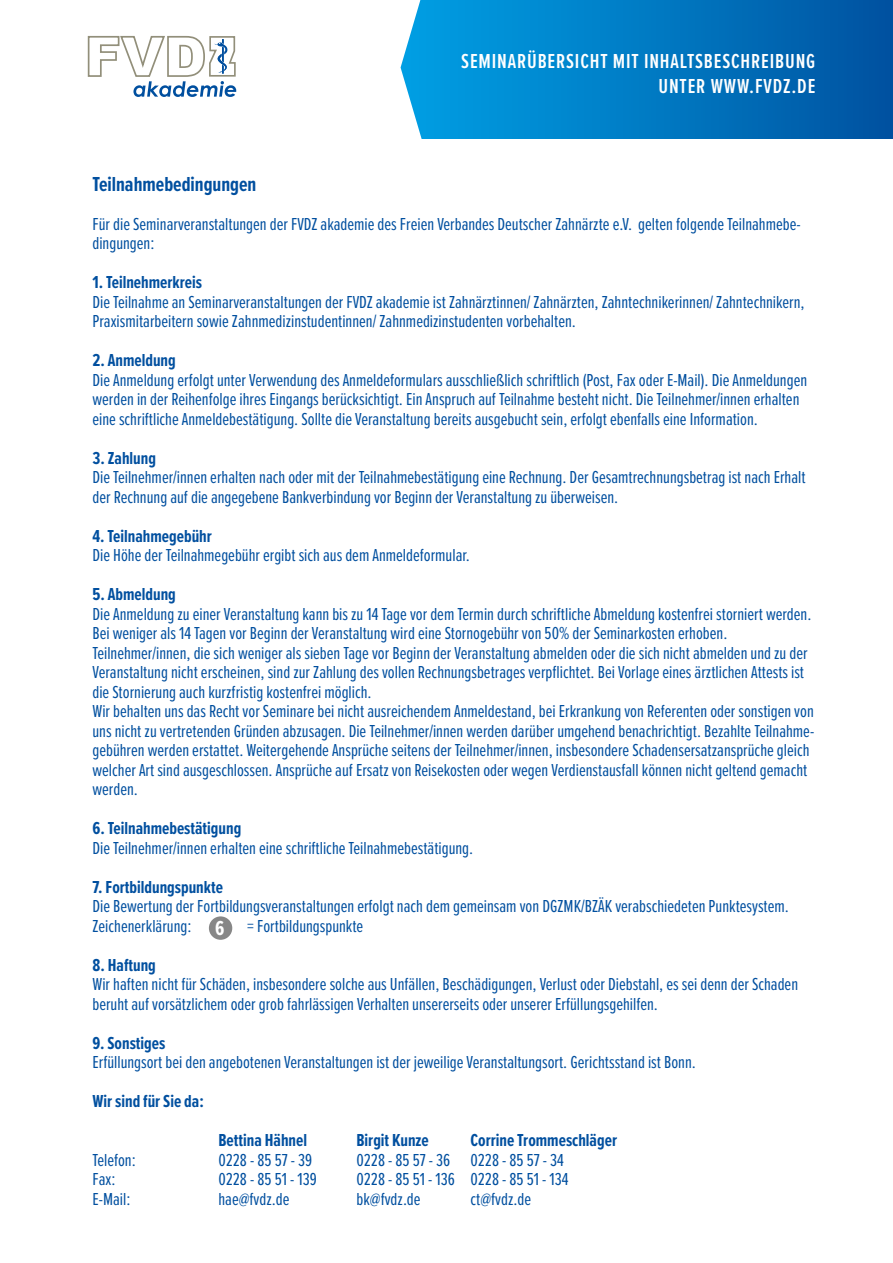
<style>
.page{position:relative;width:893px;height:1263px;background:#fff}
.page>*{position:absolute;margin:0;border:0;box-sizing:border-box;transform-origin:0 0}
.t1{font:600 21px/25.5px "Proxima Nova Ex Cn";letter-spacing:.04em;color:#fff;text-align:right}
.t2{font:700 21px "Proxima Nova Ex Cn";color:#004f9f}
.t3{font:700 21px "Proxima Nova Ex Cn";color:#fff}
.t4{font:18px/19.5px "Proxima Nova Ex Cn";color:#004f9f}
.t5{font:700 18px "Proxima Nova Ex Cn";color:#004f9f}
</style>
<div class="page">
<div style="left:209px;top:916px;width:23px;height:24px;background:#878787;border-radius:50%"></div>
<svg style="left:87px;top:36px;width:150px;height:61px"></svg>
<svg style="left:401px;top:0;width:492px;height:139px;background:#057bc3"></svg>
<p class="t1" style="left:461px;top:48px;width:356px">SEMINARÜBERSICHT MIT INHALTSBESCHREIBUNG<br>UNTER WWW.FVDZ.DE</p>
<p class="t2" style="left:92px;top:171px;width:165px">Teilnahmebedingungen</p>
<p class="t4" style="left:92px;top:214px;width:710px">Für die Seminarveranstaltungen der FVDZ akademie des Freien Verbandes Deutscher Zahnärzte e.V. gelten folgende Teilnahmebe&shy;dingungen:</p>
<p class="t5" style="left:92px;top:272px;width:111px">1. Teilnehmerkreis</p>
<p class="t4" style="left:92px;top:292px;width:714px">Die Teilnahme an Seminarveranstaltungen der FVDZ akademie ist Zahnärztinnen/ Zahnärzten, Zahntechnikerinnen/ Zahntechnikern,<br>Praxismitarbeitern sowie Zahnmedizinstudentinnen/ Zahnmedizinstudenten vorbehalten.</p>
<p class="t5" style="left:92px;top:350px;width:85px">2. Anmeldung</p>
<p class="t4" style="left:92px;top:370px;width:716px">Die Anmeldung erfolgt unter Verwendung des Anmeldeformulars ausschließlich schriftlich (Post, Fax oder E-Mail). Die Anmeldungen werden in der Reihenfolge ihres Eingangs berücksichtigt. Ein Anspruch auf Teilnahme besteht nicht. Die Teilnehmer/innen erhalten eine schriftliche Anmeldebestätigung. Sollte die Veranstaltung bereits ausgebucht sein, erfolgt ebenfalls eine Information.</p>
<p class="t5" style="left:92px;top:447px;width:65px">3. Zahlung</p>
<p class="t4" style="left:92px;top:468px;width:715px">Die Teilnehmer/innen erhalten nach oder mit der Teilnahmebestätigung eine Rechnung. Der Gesamtrechnungsbetrag ist nach Erhalt der Rechnung auf die angegebene Bankverbindung vor Beginn der Veranstaltung zu überweisen.</p>
<p class="t5" style="left:92px;top:525px;width:121px">4. Teilnahmegebühr</p>
<p class="t4" style="left:92px;top:546px;width:379px">Die Höhe der Teilnahmegebühr ergibt sich aus dem Anmeldeformular.</p>
<p class="t5" style="left:92px;top:584px;width:85px">5. Abmeldung</p>
<p class="t4" style="left:92px;top:604px;width:723px">Die Anmeldung zu einer Veranstaltung kann bis zu 14 Tage vor dem Termin durch schriftliche Abmeldung kostenfrei storniert werden.<br>Bei weniger als 14 Tagen vor Beginn der Veranstaltung wird eine Stornogebühr von 50% der Seminarkosten erhoben.<br>Teilnehmer/innen, die sich weniger als sieben Tage vor Beginn der Veranstaltung abmelden oder die sich nicht abmelden und zu der Veranstaltung nicht erscheinen, sind zur Zahlung des vollen Rechnungsbetrages verpflichtet. Bei Vorlage eines ärztlichen Attests ist die Stornierung auch kurzfristig kostenfrei möglich.<br>Wir behalten uns das Recht vor Seminare bei nicht ausreichendem Anmeldestand, bei Erkrankung von Referenten oder sonstigen von uns nicht zu vertretenden Gründen abzusagen. Die Teilnehmer/innen werden darüber umgehend benachrichtigt. Bezahlte Teilnahme&shy;gebühren werden erstattet. Weitergehende Ansprüche seitens der Teilnehmer/innen, insbesondere Schadensersatzansprüche gleich welcher Art sind ausgeschlossen. Ansprüche auf Ersatz von Reisekosten oder wegen Verdienstausfall können nicht geltend gemacht werden.</p>
<p class="t5" style="left:92px;top:818px;width:150px">6. Teilnahmebestätigung</p>
<p class="t4" style="left:92px;top:838px;width:382px">Die Teilnehmer/innen erhalten eine schriftliche Teilnahmebestätigung.</p>
<p class="t5" style="left:92px;top:876px;width:132px">7. Fortbildungspunkte</p>
<p class="t4" style="left:92px;top:897px;width:698px">Die Bewertung der Fortbildungsveranstaltungen erfolgt nach dem gemeinsam von DGZMK/BZÄK verabschiedeten Punktesystem.<br>Zeichenerklärung:</p>
<p class="t4" style="left:247px;top:916px;width:118px">= Fortbildungspunkte</p>
<p class="t3" style="left:215px;top:916px;width:11px">6</p>
<p class="t5" style="left:92px;top:954px;width:65px">8. Haftung</p>
<p class="t4" style="left:92px;top:975px;width:707px">Wir haften nicht für Schäden, insbesondere solche aus Unfällen, Beschädigungen, Verlust oder Diebstahl, es sei denn der Schaden beruht auf vorsätzlichem oder grob fahrlässigen Verhalten unsererseits oder unserer Erfüllungsgehilfen.</p>
<p class="t5" style="left:92px;top:1032px;width:74px">9. Sonstiges</p>
<p class="t4" style="left:92px;top:1053px;width:605px">Erfüllungsort bei den angebotenen Veranstaltungen ist der jeweilige Veranstaltungsort. Gerichtsstand ist Bonn.</p>
<p class="t5" style="left:92px;top:1091px;width:113px">Wir sind für Sie da:</p>
<p class="t5" style="left:218px;top:1130px;width:90px">Bettina Hähnel</p>
<p class="t5" style="left:356px;top:1130px;width:74px">Birgit Kunze</p>
<p class="t5" style="left:470px;top:1130px;width:148px">Corrine Trommeschläger</p>
<p class="t4" style="left:92px;top:1150px;width:45px">Telefon:</p>
<p class="t4" style="left:218px;top:1150px;width:95px">0228 - 85 57 - 39</p>
<p class="t4" style="left:356px;top:1150px;width:209px">0228 - 85 57 - 36 0228 - 85 57 - 34</p>
<p class="t4" style="left:92px;top:1170px;width:25px">Fax:</p>
<p class="t4" style="left:218px;top:1170px;width:100px">0228 - 85 51 - 139</p>
<p class="t4" style="left:356px;top:1170px;width:213px">0228 - 85 51 - 136 0228 - 85 51 - 134</p>
<p class="t4" style="left:92px;top:1189px;width:39px">E-Mail:</p>
<p class="t4" style="left:218px;top:1189px;width:72px">hae@fvdz.de</p>
<p class="t4" style="left:356px;top:1189px;width:66px">bk@fvdz.de</p>
<p class="t4" style="left:470px;top:1189px;width:62px">ct@fvdz.de</p>
</div>
